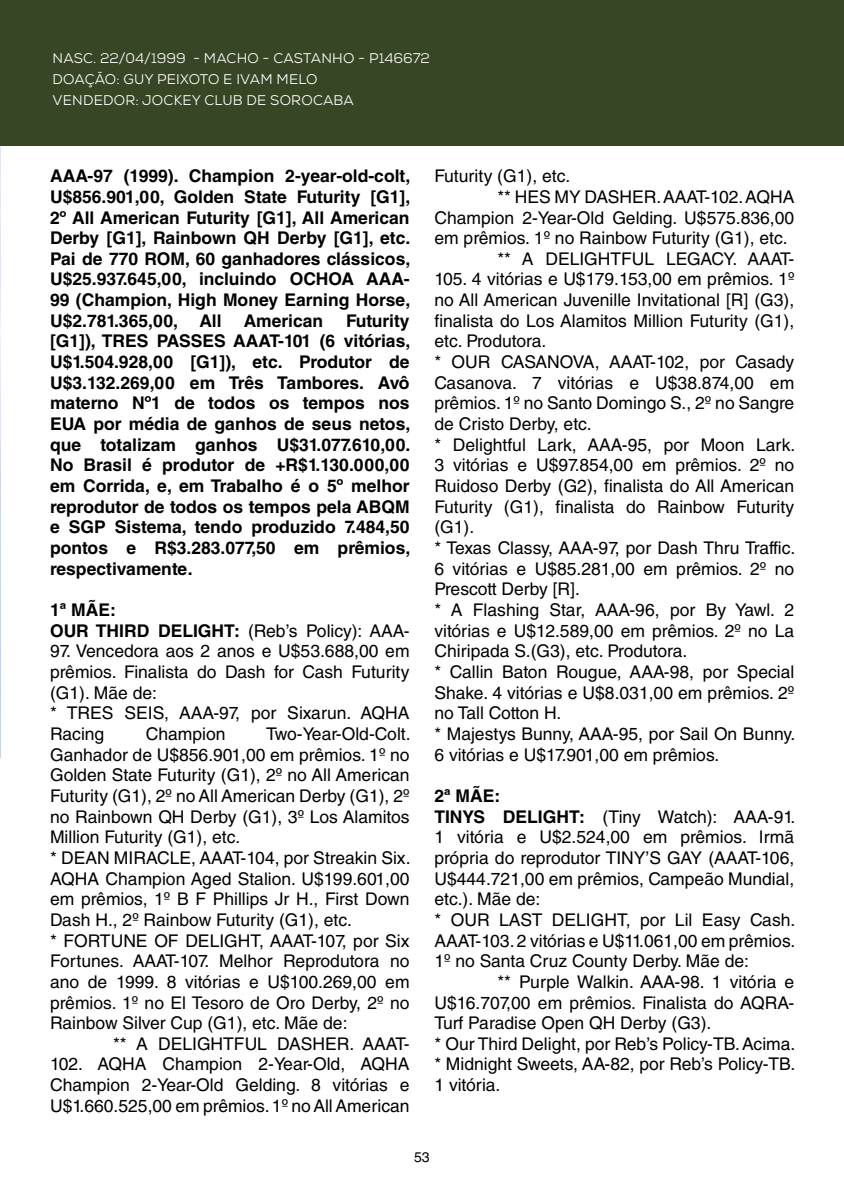
<style>
.page{position:relative;width:844px;height:1191px;background:#fff}
.page>*{position:absolute;margin:0;border:0;box-sizing:border-box;transform-origin:0 0}
.t1{font:17.5px/20.7px "Helvetica LT Std";color:#000}
.t2{font:700 17.5px/20.7px "Helvetica LT Std";color:#000;text-align:justify}
.t3{font:14px/21px "Nexa";letter-spacing:.015em;color:#fff}
.t4{font:14px "Helvetica LT Std";color:#000}
.s1{font-weight:400}
.s2{font-weight:700}
</style>
<div class="page">
<img style="left:0;top:146px;width:1px;height:612px">
<div style="left:0;top:0;width:843px;height:146px;background:#374624"></div>
<p class="t3" style="left:53px;top:48px;width:379px">NASC. 22/04/1999 - MACHO - CASTANHO - P146672<br>DOAÇÃO: GUY PEIXOTO E IVAM MELO<br>VENDEDOR: JOCKEY CLUB DE SOROCABA</p>
<p class="t2" style="left:50px;top:165px;width:361px">AAA-97 (1999). Champion 2-year-old-colt, U$856.901,00, Golden State Futurity [G1], 2º All American Futurity [G1], All American Derby [G1], Rainbown QH Derby [G1], etc.<br>Pai de 770 ROM, 60 ganhadores clássicos, U$25.937.645,00, incluindo OCHOA AAA-99 (Champion, High Money Earning Horse, U$2.781.365,00, All</p>
<p class="t2" style="left:50px;top:310px;width:361px;text-indent:296px">Futurity [G1]), TRES PASSES AAAT-101 (6 vitórias, U$1.504.928,00 [G1]), etc. Produtor de U$3.132.269,00 em Três Tambores. Avô materno Nº1 de todos os tempos nos EUA por média de ganhos de seus netos, que totalizam ganhos U$31.077.610,00.<br>No Brasil é produtor de +R$1.130.000,00 em Corrida, e, em Trabalho é o 5º melhor reprodutor de todos os tempos pela ABQM e SGP Sistema, tendo produzido 7.484,50 pontos e R$3.283.077,50 em prêmios, respectivamente.</p>
<p class="t2" style="left:50px;top:599px;width:361px">1ª MÃE:<br>OUR THIRD DELIGHT: <span class="s1">(Reb’s Policy): AAA-</span></p>
<p class="t1" style="left:50px;top:641px;width:361px">97. Vencedora aos 2 anos e U$53.688,00 em prêmios. Finalista do Dash for Cash Futurity (G1). Mãe de:<br>* TRES SEIS, AAA-97, por Sixarun. AQHA<br>Racing</p>
<p class="t2" style="left:243px;top:310px;width:81px">American</p>
<p class="t1" style="left:50px;top:723px;width:362px;text-indent:216px">Two-Year-Old-Colt.<br>Ganhador de U$856.901,00 em prêmios. 1º no Golden State Futurity (G1), 2º no All American Futurity (G1), 2º no All American Derby (G1), 2º no Rainbown QH Derby (G1), 3º Los Alamitos Million Futurity (G1), etc.<br>* DEAN MIRACLE, AAAT-104, por Streakin Six.<br>AQHA Champion Aged Stalion. U$199.601,00 em prêmios, 1º B F Phillips Jr H., First Down Dash H., 2º Rainbow Futurity (G1), etc.<br>* FORTUNE OF DELIGHT, AAAT-107, por Six Fortunes. AAAT-107. Melhor Reprodutora no ano de 1999. 8 vitórias e U$100.269,00 em prêmios. 1º no El Tesoro de Oro Derby, 2º no Rainbow Silver Cup (G1), etc. Mãe de:</p>
<p class="t1" style="left:50px;top:1033px;width:361px;text-align:justify;text-indent:63px">** A DELIGHTFUL DASHER. AAAT-102. AQHA Champion 2-Year-Old, AQHA Champion 2-Year-Old Gelding. 8 vitórias e U$1.660.525,00 em prêmios. 1º no All American</p>
<p class="t1" style="left:146px;top:723px;width:81px">Champion</p>
<p class="t1" style="left:434px;top:166px;width:137px">Futurity (G1), etc.</p>
<p class="t1" style="left:497px;top:186px;width:298px">** HES MY DASHER. AAAT-102. AQHA</p>
<p class="t1" style="left:434px;top:207px;width:361px">Champion 2-Year-Old Gelding. U$575.836,00</p>
<p class="t1" style="left:434px;top:228px;width:355px">em prêmios. 1º no Rainbow Futurity (G1), etc.</p>
<p class="t1" style="left:497px;top:248px;width:298px">** A DELIGHTFUL LEGACY. AAAT-</p>
<p class="t1" style="left:434px;top:269px;width:361px">105. 4 vitórias e U$179.153,00 em prêmios. 1º</p>
<p class="t1" style="left:434px;top:290px;width:361px">no All American Juvenille Invitational [R] (G3),</p>
<p class="t1" style="left:434px;top:310px;width:361px">finalista do Los Alamitos Million Futurity (G1),</p>
<p class="t1" style="left:434px;top:331px;width:113px">etc. Produtora.</p>
<p class="t1" style="left:434px;top:351px;width:361px">* OUR CASANOVA, AAAT-102, por Casady</p>
<p class="t1" style="left:434px;top:372px;width:361px">Casanova. 7 vitórias e U$38.874,00 em</p>
<p class="t1" style="left:434px;top:393px;width:361px">prêmios. 1º no Santo Domingo S., 2º no Sangre</p>
<p class="t1" style="left:434px;top:413px;width:159px">de Cristo Derby, etc.</p>
<p class="t1" style="left:434px;top:434px;width:362px">* Delightful Lark, AAA-95, por Moon Lark.</p>
<p class="t1" style="left:434px;top:455px;width:361px">3 vitórias e U$97.854,00 em prêmios. 2º no</p>
<p class="t1" style="left:434px;top:475px;width:361px">Ruidoso Derby (G2), finalista do All American</p>
<p class="t1" style="left:434px;top:496px;width:361px">Futurity (G1), finalista do Rainbow Futurity</p>
<p class="t1" style="left:434px;top:517px;width:41px">(G1).</p>
<p class="t1" style="left:434px;top:537px;width:362px">* Texas Classy, AAA-97, por Dash Thru Traffic.</p>
<p class="t1" style="left:434px;top:558px;width:361px">6 vitórias e U$85.281,00 em prêmios. 2º no</p>
<p class="t1" style="left:434px;top:579px;width:147px">Prescott Derby [R].</p>
<p class="t1" style="left:434px;top:599px;width:361px">* A Flashing Star, AAA-96, por By Yawl. 2</p>
<p class="t1" style="left:434px;top:620px;width:361px">vitórias e U$12.589,00 em prêmios. 2º no La</p>
<p class="t1" style="left:434px;top:641px;width:254px">Chiripada S.(G3), etc. Produtora.</p>
<p class="t1" style="left:434px;top:661px;width:361px">* Callin Baton Rougue, AAA-98, por Special</p>
<p class="t1" style="left:434px;top:682px;width:361px">Shake. 4 vitórias e U$8.031,00 em prêmios. 2º</p>
<p class="t1" style="left:434px;top:703px;width:129px">no Tall Cotton H.</p>
<p class="t1" style="left:434px;top:723px;width:362px">* Majestys Bunny, AAA-95, por Sail On Bunny.</p>
<p class="t1" style="left:434px;top:744px;width:286px">6 vitórias e U$17.901,00 em prêmios.</p>
<p class="t1" style="left:434px;top:785px;width:362px"><span class="s2">2ª MÃE:<br>TINYS DELIGHT:</span> (Tiny Watch): AAA-91.<br>1 vitória e U$2.524,00 em prêmios. Irmã própria do reprodutor TINY’S GAY (AAAT-106, U$444.721,00 em prêmios, Campeão Mundial, etc.). Mãe de:<br>* OUR LAST DELIGHT, por Lil Easy Cash.<br>AAAT-103. 2 vitórias e U$11.061,00 em prêmios.<br>1º no Santa Cruz County Derby. Mãe de:</p>
<p class="t1" style="left:434px;top:971px;width:362px;text-indent:63px">** Purple Walkin. AAA-98. 1 vitória e U$16.707,00 em prêmios. Finalista do AQRA-Turf Paradise Open QH Derby (G3).<br>* Our Third Delight, por Reb’s Policy-TB. Acima. * Midnight Sweets, AA-82, por Reb’s Policy-TB.<br>1 vitória.</p>
<p class="t4" style="left:414px;top:1149px;width:17px">53</p>
</div>
